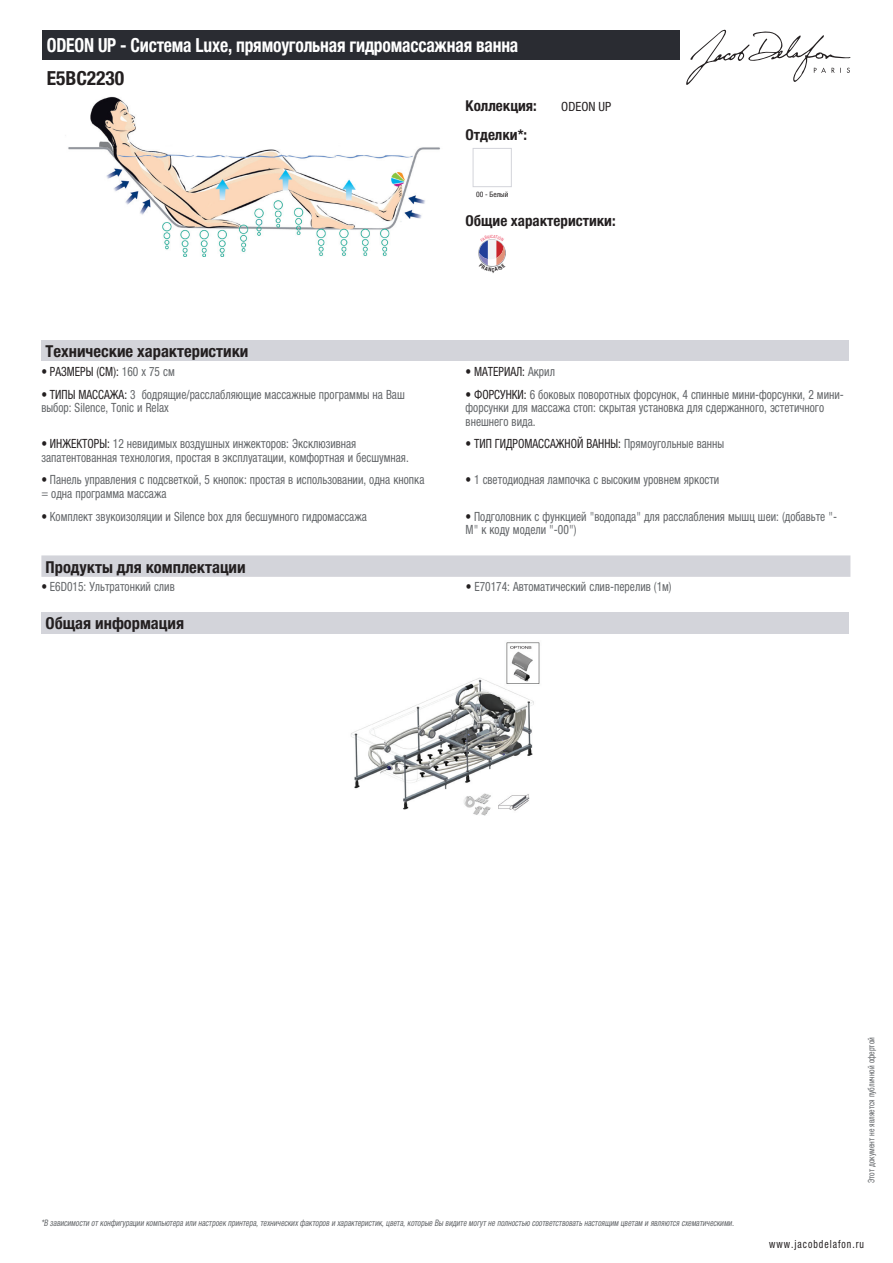
<style>
.page{position:relative;width:893px;height:1263px;background:#fff}
.page>*{position:absolute;margin:0;border:0;box-sizing:border-box;transform-origin:0 0}
.t1{font:700 condensed 19.5px "Helvetica Neue LTCYR";letter-spacing:-.01em;color:#fff;scale:.9 1}
.t2{font:700 condensed 19.5px "Helvetica Neue LTCYR";color:#231f20}
.t3{font:700 condensed 16.5px "Helvetica Neue LTCYR";color:#231f20}
.t4{font:700 condensed 15px "Helvetica Neue LTCYR";color:#231f20}
.t5{font:condensed 12.75px/13.5px "Helvetica Neue LTCYR";color:#626568;scale:.9 1}
.t6{font:condensed 12.75px "Helvetica Neue LTCYR";color:#231f20;scale:.9 1}
.t7{font:condensed 12.75px "Helvetica Neue LTCYR";color:#231f20}
.t8{font:condensed 11.25px "Helvetica Neue LTCYR";letter-spacing:.1em;color:#231f20;scale:.87 1}
.t9{font:italic condensed 9px "Helvetica Neue LTCYR";color:#626568;scale:.87 1}
.t10{font:condensed 9px "Helvetica Neue LTCYR";color:#626568;scale:.87 1}
.t11{font:condensed 7.5px "Helvetica Neue LTCYR";color:#231f20}
.s1{color:#626568}
.s2{color:#231f20}
</style>
<div class="page">
<svg style="left:686px;top:30px;width:164px;height:55px"></svg>
<img style="left:68px;top:96px;width:372px;height:160px">
<div style="left:473px;top:148px;width:39px;height:39px;border:1px solid #d3d4da"></div>
<div style="left:41px;top:340px;width:808px;height:22px;background:#d3d4da"></div>
<div style="left:41px;top:555px;width:809px;height:22px;background:#d3d4da"></div>
<div style="left:41px;top:612px;width:808px;height:22px;background:#d3d4da"></div>
<img style="left:351px;top:642px;width:189px;height:174px">
<div style="left:43px;top:30px;width:637px;height:30px;background:#2a2c32"></div>
<svg style="left:479px;top:239px;width:26px;height:28px"></svg>
<h1 class="t1" style="left:47px;top:34px;width:525px">ODEON UP - Система Luxe, прямоугольная гидромассажная ванна</h1>
<h1 class="t2" style="left:47px;top:67px;width:79px">E5BC2230</h1>
<p class="t4" style="left:466px;top:97px;width:73px">Коллекция:</p>
<p class="t7" style="left:561px;top:99px;width:52px">ODEON UP</p>
<p class="t4" style="left:466px;top:126px;width:63px">Отделки*:</p>
<p class="t11" style="left:476px;top:190px;width:34px">00 - Белый</p>
<p class="t4" style="left:466px;top:212px;width:152px">Общие характеристики:</p>
<p class="t3" style="left:46px;top:342px;width:204px">Технические характеристики</p>
<p class="t6" style="left:41px;top:364px;width:150px">• РАЗМЕРЫ (СМ): <span class="s1">160 x 75 см</span></p>
<p class="t6" style="left:466px;top:364px;width:101px">• МАТЕРИАЛ: <span class="s1">Акрил</span></p>
<p class="t5" style="left:41px;top:387px;width:405px"><span class="s2">• ТИПЫ МАССАЖА:</span> 3 бодрящие/расслабляющие массажные программы на Ваш выбор: Silence, Tonic и Relax</p>
<p class="t5" style="left:466px;top:387px;width:422px"><span class="s2">• ФОРСУНКИ:</span> 6 боковых поворотных форсунок, 4 спинные мини-форсунки, 2 мини&shy;форсунки для массажа стоп: скрытая установка для сдержанного, эстетичного внешнего вида.</p>
<p class="t5" style="left:41px;top:437px;width:410px"><span class="s2">• ИНЖЕКТОРЫ:</span> 12 невидимых воздушных инжекторов: Эксклюзивная запатентованная технология, простая в эксплуатации, комфортная и бесшумная.</p>
<p class="t6" style="left:466px;top:437px;width:289px">• ТИП ГИДРОМАССАЖНОЙ ВАННЫ: <span class="s1">Прямоугольные ванны</span></p>
<p class="t5" style="left:41px;top:473px;width:427px"><span class="s2">•</span> Панель управления с подсветкой, 5 кнопок: простая в использовании, одна кнопка = одна программа массажа</p>
<p class="t5" style="left:466px;top:473px;width:283px"><span class="s2">•</span> 1 светодиодная лампочка с высоким уровнем яркости</p>
<p class="t5" style="left:41px;top:509px;width:363px"><span class="s2">•</span> Комплект звукоизоляции и Silence box для бесшумного гидромассажа</p>
<p class="t5" style="left:466px;top:509px;width:414px"><span class="s2">•</span> Подголовник с функцией "водопада" для расслабления мышц шеи: (добавьте "-<br>M" к коду модели "-00")</p>
<p class="t3" style="left:46px;top:557px;width:202px">Продукты для комплектации</p>
<p class="t5" style="left:41px;top:580px;width:150px"><span class="s2">•</span> E6D015: Ультратонкий слив</p>
<p class="t5" style="left:466px;top:580px;width:230px"><span class="s2">•</span> E70174: Автоматический слив-перелив (1м)</p>
<p class="t3" style="left:46px;top:614px;width:140px">Общая информация</p>
<p class="t9" style="left:41px;top:1218px;width:800px">*В зависимости отконфигурации компьютера или настроек принтера,техническихфакторов и характеристик,цвета,которые Вы видите могутне полностью соответствоватьнастоящим цветам и являются схематическими.</p>
<p class="t10" style="left:866px;top:1183px;width:169px;rotate:-90deg">Этот документ не является публичной офертой</p>
<p class="t8" style="left:769px;top:1237px;width:110px">www.jacobdelafon.ru</p>
</div>
